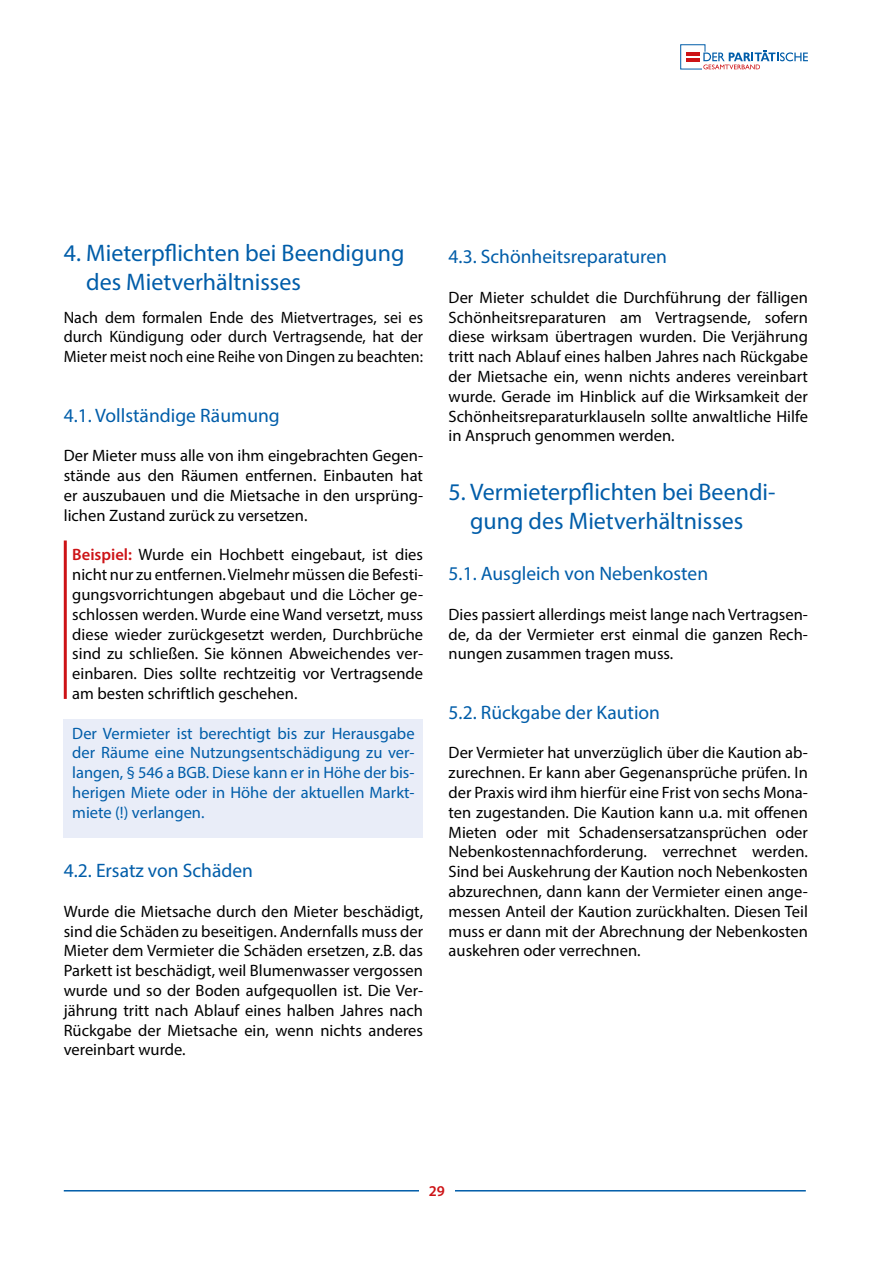
<style>
.page{position:relative;width:893px;height:1263px;background:#fff}
.page>*{position:absolute;margin:0;border:0;box-sizing:border-box;transform-origin:0 0}
.t1{font:24px/28.8px "Myriad Pro";color:#005da9}
.t2{font:19.5px "Myriad Pro";color:#005da9}
.t3{font:16.5px/19.8px "Myriad Pro";color:#000;text-align:justify}
.t4{font:16.5px/19.8px "Myriad Pro";color:#005da9;text-align:justify}
.t5{font:600 15px "Myriad Pro";color:#cd1316}
.s1{font-weight:600;color:#cd1316}
</style>
<div class="page">
<hr style="left:64px;top:1190px;width:742px;height:1px;background:#005da9">
<div style="left:419px;top:1185px;width:36px;height:26px;background:#fff"></div>
<svg style="left:680px;top:44px;width:128px;height:25px"></svg>
<hr style="left:64px;top:540px;width:3px;height:159px;background:#cd1316">
<div style="left:64px;top:719px;width:359px;height:118px;background:#e9edf8"></div>
<h1 class="t1" style="left:86px;top:239px;width:320px;text-indent:-22px">4. Mieterpflichten bei Beendigung des Mietverhältnisses</h1>
<p class="t3" style="left:64px;top:307px;width:361px">Nach dem formalen Ende des Mietvertrages, sei es durch Kündigung oder durch Vertragsende, hat der Mieter meist noch eine Reihe von Dingen zu beachten:</p>
<p class="t2" style="left:64px;top:403px;width:218px">4.1. Vollständige Räumung</p>
<p class="t3" style="left:64px;top:446px;width:361px">Der Mieter muss alle von ihm eingebrachten Gegen&shy;stände aus den Räumen entfernen. Einbauten hat er auszubauen und die Mietsache in den ursprüng&shy;lichen Zustand zurück zu versetzen.</p>
<p class="t3" style="left:72px;top:545px;width:352px"><span class="s1">Beispiel:</span> Wurde ein Hochbett eingebaut, ist dies nicht nur zu entfernen. Vielmehr müssen die Befesti&shy;gungsvorrichtungen abgebaut und die Löcher ge&shy;schlossen werden. Wurde eine Wand versetzt, muss diese wieder zurückgesetzt werden, Durchbrüche sind zu schließen. Sie können Abweichendes ver&shy;einbaren. Dies sollte rechtzeitig vor Vertragsende am besten schriftlich geschehen.</p>
<p class="t4" style="left:72px;top:723px;width:344px">Der Vermieter ist berechtigt bis zur Herausgabe der Räume eine Nutzungsentschädigung zu ver&shy;langen, § 546 a BGB. Diese kann er in Höhe der bis&shy;herigen Miete oder in Höhe der aktuellen Markt&shy;miete (!) verlangen.</p>
<p class="t2" style="left:64px;top:858px;width:191px">4.2. Ersatz von Schäden</p>
<p class="t3" style="left:64px;top:901px;width:361px">Wurde die Mietsache durch den Mieter beschädigt, sind die Schäden zu beseitigen. Andernfalls muss der Mieter dem Vermieter die Schäden ersetzen, z.B. das Parkett ist beschädigt, weil Blumenwasser vergossen wurde und so der Boden aufgequollen ist. Die Ver&shy;jährung tritt nach Ablauf eines halben Jahres nach Rückgabe der Mietsache ein, wenn nichts anderes vereinbart wurde.</p>
<p class="t2" style="left:449px;top:245px;width:220px">4.3. Schönheitsreparaturen</p>
<p class="t3" style="left:449px;top:287px;width:361px">Der Mieter schuldet die Durchführung der fälligen Schönheitsreparaturen am Vertragsende, sofern diese wirksam übertragen wurden. Die Verjährung tritt nach Ablauf eines halben Jahres nach Rückgabe der Mietsache ein, wenn nichts anderes vereinbart wurde. Gerade im Hinblick auf die Wirksamkeit der Schönheitsreparaturklauseln sollte anwaltliche Hilfe in Anspruch genommen werden.</p>
<h1 class="t1" style="left:449px;top:477px;width:328px;text-align:center">5. Vermieterpflichten bei Beendi&shy;gung des Mietverhältnisses</h1>
<p class="t2" style="left:449px;top:561px;width:261px">5.1. Ausgleich von Nebenkosten</p>
<p class="t3" style="left:449px;top:604px;width:361px">Dies passiert allerdings meist lange nach Vertragsen&shy;de, da der Vermieter erst einmal die ganzen Rech&shy;nungen zusammen tragen muss.</p>
<p class="t2" style="left:449px;top:700px;width:213px">5.2. Rückgabe der Kaution</p>
<p class="t3" style="left:449px;top:743px;width:361px">Der Vermieter hat unverzüglich über die Kaution ab&shy;zurechnen. Er kann aber Gegenansprüche prüfen. In der Praxis wird ihm hierfür eine Frist von sechs Mona&shy;ten zugestanden. Die Kaution kann u.a. mit offenen Mieten oder mit Schadensersatzansprüchen oder Nebenkostennachforderung. verrechnet werden.<br>Sind bei Auskehrung der Kaution noch Nebenkosten abzurechnen, dann kann der Vermieter einen ange&shy;messen Anteil der Kaution zurückhalten. Diesen Teil muss er dann mit der Abrechnung der Nebenkosten auskehren oder verrechnen.</p>
<p class="t5" style="left:429px;top:1182px;width:18px">29</p>
</div>
